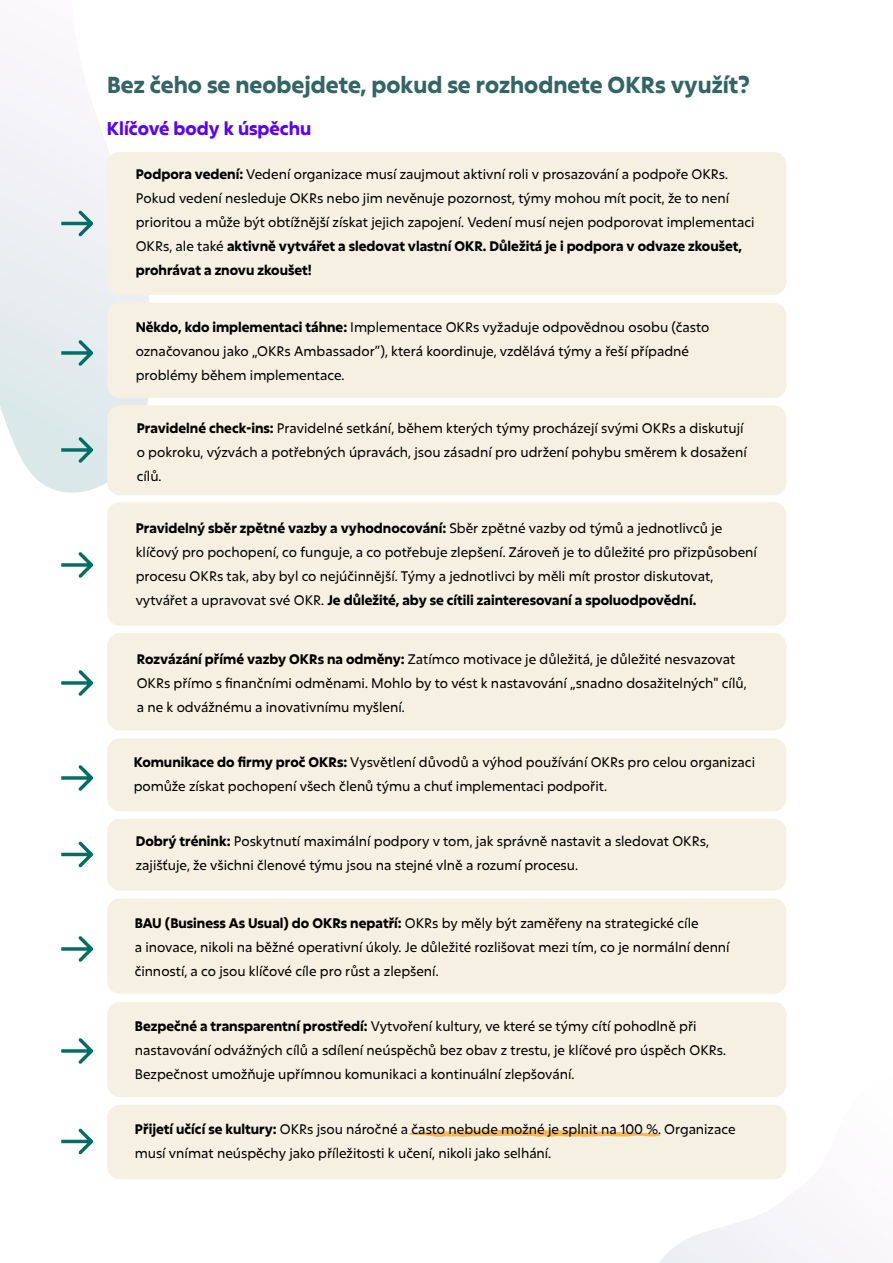
<style>
.page{position:relative;width:893px;height:1263px;background:#fff}
.page>*{position:absolute;margin:0;border:0;box-sizing:border-box;transform-origin:0 0}
.t1{font:700 22.5px "Excon";color:#336565}
.t2{font:700 18px "Excon";color:#5a00ff}
.t3{font:13.5px/24px "Excon";color:#000}
.s1{font-weight:700}
</style>
<div class="page">
<div style="left:107px;top:1105px;width:679px;height:74px;background:#f5f0e1;border-radius:13px"></div>
<svg style="left:0;top:80px;width:160px;height:416px"></svg>
<div style="left:107px;top:152px;width:679px;height:143px;background:#f5f0e1;border-radius:13px"></div>
<div style="left:107px;top:303px;width:679px;height:95px;background:#f5f0e1;border-radius:13px"></div>
<div style="left:107px;top:405px;width:679px;height:90px;background:#f5f0e1;border-radius:13px"></div>
<div style="left:107px;top:502px;width:679px;height:124px;background:#f5f0e1;border-radius:13px"></div>
<div style="left:107px;top:633px;width:679px;height:97px;background:#f5f0e1;border-radius:13px"></div>
<div style="left:107px;top:738px;width:679px;height:73px;background:#f5f0e1;border-radius:13px"></div>
<div style="left:107px;top:819px;width:679px;height:72px;background:#f5f0e1;border-radius:13px"></div>
<div style="left:107px;top:898px;width:679px;height:96px;background:#f5f0e1;border-radius:13px"></div>
<div style="left:107px;top:1002px;width:679px;height:95px;background:#f5f0e1;border-radius:13px"></div>
<svg style="left:61px;top:211px;width:32px;height:25px"></svg>
<svg style="left:61px;top:340px;width:32px;height:26px"></svg>
<svg style="left:61px;top:552px;width:32px;height:26px"></svg>
<svg style="left:61px;top:670px;width:32px;height:26px"></svg>
<svg style="left:61px;top:765px;width:32px;height:26px"></svg>
<svg style="left:61px;top:842px;width:32px;height:25px"></svg>
<svg style="left:61px;top:936px;width:32px;height:26px"></svg>
<svg style="left:61px;top:1038px;width:32px;height:26px"></svg>
<svg style="left:61px;top:1129px;width:32px;height:25px"></svg>
<svg style="left:61px;top:437px;width:32px;height:26px"></svg>
<svg style="left:409px;top:1073px;width:423px;height:190px"></svg>
<h1 class="t1" style="left:107px;top:70px;width:644px">Bez čeho se neobejdete, pokud se rozhodnete OKRs využít?</h1>
<h2 class="t2" style="left:107px;top:116px;width:206px">Klíčové body k úspěchu</h2>
<p class="t3" style="left:136px;top:162px;width:620px"><span class="s1">Podpora vedení:</span> Vedení organizace musí zaujmout aktivní roli v prosazování a podpoře OKRs.<br>Pokud vedení nesleduje OKRs nebo jim nevěnuje pozornost, týmy mohou mít pocit, že to není prioritou a může být obtížnější získat jejich zapojení. Vedení musí nejen podporovat implementaci OKRs, ale také <span class="s1">aktivně vytvářet a sledovat vlastní OKR. Důležitá je i podpora v odvaze zkoušet, prohrávat a znovu zkoušet!</span></p>
<p class="t3" style="left:136px;top:315px;width:575px"><span class="s1">Někdo, kdo implementaci táhne:</span> Implementace OKRs vyžaduje odpovědnou osobu (často označovanou jako „OKRs Ambassador”), která koordinuje, vzdělává týmy a řeší případné problémy během implementace.</p>
<p class="t3" style="left:137px;top:416px;width:611px"><span class="s1">Pravidelné check-ins:</span> Pravidelné setkání, během kterých týmy procházejí svými OKRs a diskutují o pokroku, výzvách a potřebných úpravách, jsou zásadní pro udržení pohybu směrem k dosažení cílů.</p>
<p class="t3" style="left:136px;top:516px;width:623px"><span class="s1">Pravidelný sběr zpětné vazby a vyhodnocování:</span> Sběr zpětné vazby od týmů a jednotlivců je klíčový pro pochopení, co funguje, a co potřebuje zlepšení. Zároveň je to důležité pro přizpůsobení procesu OKRs tak, aby byl co nejúčinnější. Týmy a jednotlivci by měli mít prostor diskutovat, vytvářet a upravovat své OKR. <span class="s1">Je důležité, aby se cítili zainteresovaní a spoluodpovědní.</span></p>
<p class="t3" style="left:137px;top:647px;width:611px"><span class="s1">Rozvázání přímé vazby OKRs na odměny:</span> Zatímco motivace je důležitá, je důležité nesvazovat<br>OKRs přímo s finančními odměnami. Mohlo by to vést k nastavování „snadno dosažitelných" cílů, a ne k odvážnému a inovativnímu myšlení.</p>
<p class="t3" style="left:134px;top:749px;width:623px"><span class="s1">Komunikace do firmy proč OKRs:</span> Vysvětlení důvodů a výhod používání OKRs pro celou organizaci pomůže získat pochopení všech členů týmu a chuť implementaci podpořit.</p>
<p class="t3" style="left:136px;top:829px;width:574px"><span class="s1">Dobrý trénink:</span> Poskytnutí maximální podpory v tom, jak správně nastavit a sledovat OKRs, zajišťuje, že všichni členové týmu jsou na stejné vlně a rozumí procesu.</p>
<p class="t3" style="left:135px;top:911px;width:596px"><span class="s1">BAU (Business As Usual) do OKRs nepatří:</span> OKRs by měly být zaměřeny na strategické cíle<br>a inovace, nikoli na běžné operativní úkoly. Je důležité rozlišovat mezi tím, co je normální denní činností, a co jsou klíčové cíle pro růst a zlepšení.</p>
<p class="t3" style="left:135px;top:1013px;width:592px"><span class="s1">Bezpečné a transparentní prostředí:</span> Vytvoření kultury, ve které se týmy cítí pohodlně při nastavování odvážných cílů a sdílení neúspěchů bez obav z trestu, je klíčové pro úspěch OKRs.<br>Bezpečnost umožňuje upřímnou komunikaci a kontinuální zlepšování.</p>
<p class="t3" style="left:135px;top:1117px;width:602px"><span class="s1">Přijetí učící se kultury:</span> OKRs jsou náročné a často nebude možné je splnit na 100 %. Organizace musí vnímat neúspěchy jako příležitosti k učení, nikoli jako selhání.</p>
</div>
